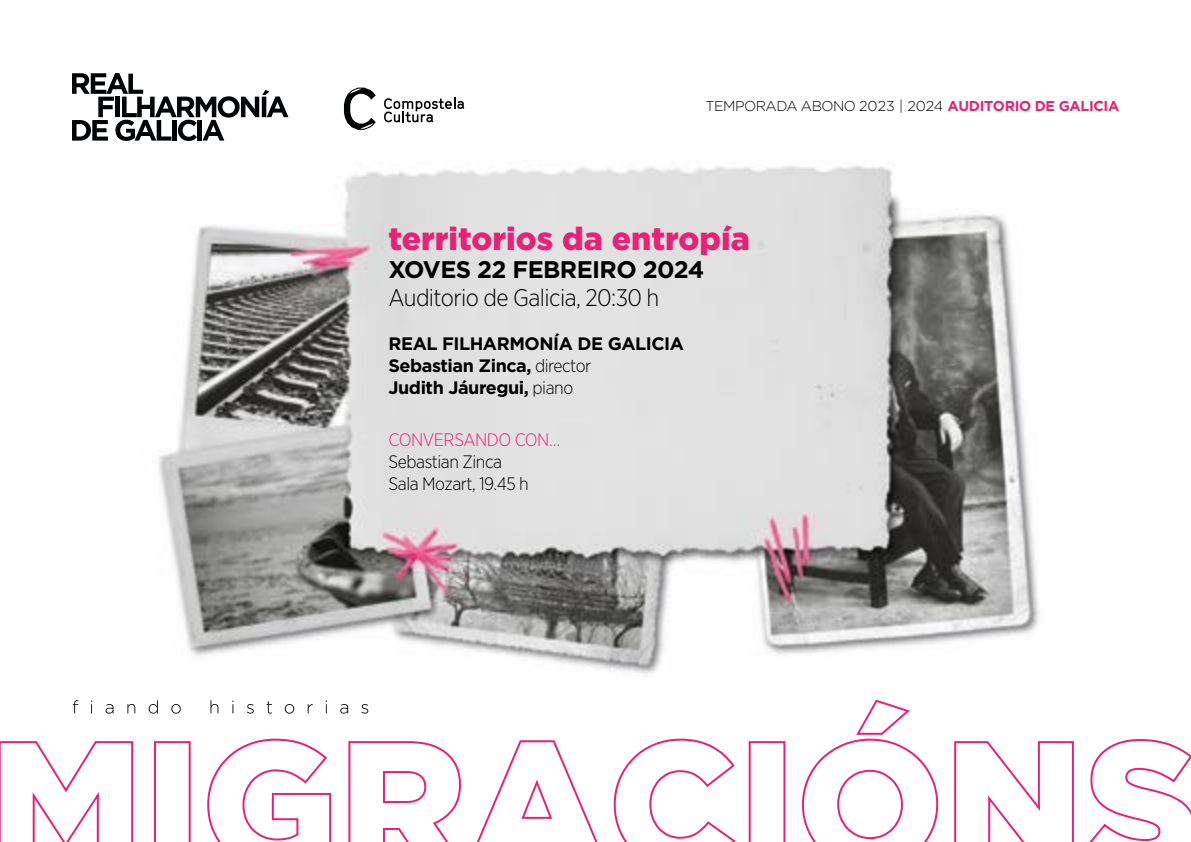
<style>
.page{position:relative;width:1191px;height:842px;background:#fff}
.page>*{position:absolute;margin:0;border:0;box-sizing:border-box;transform-origin:0 0}
.t1{font:900 32px "Gotham";color:#e72276}
.t2{font:300 24px "Gotham Narrow";letter-spacing:-.025em;color:#000}
.t3{font:700 24px "Gotham";letter-spacing:-.025em;color:#000}
.t4{font:700 18px/22px "Gotham";letter-spacing:-.025em;color:#000}
.t5{font:300 18px/22px "Gotham Narrow";letter-spacing:-.025em;color:#000}
.t6{font:300 18px "Gotham Narrow";letter-spacing:-.025em;color:#e72276}
.t7{font:300 14.2px "Gotham";letter-spacing:-.035em;color:#010203}
.s1{font-weight:700;color:#e72276}
.s2{font-family:"Gotham Narrow";font-weight:300}
</style>
<div class="page">
<img style="left:72px;top:73px;width:967px;height:602px">
<svg style="left:0;top:699px;width:1191px;height:143px"></svg>
<svg style="left:73px;top:700px;width:295px;height:14px"></svg>
<svg style="left:344px;top:88px;width:32px;height:42px"></svg>
<svg style="left:384px;top:98px;width:80px;height:24px"></svg>
<svg style="left:72px;top:74px;width:216px;height:67px"></svg>
<p class="t7" style="left:705px;top:97px;width:415px">TEMPORADA ABONO 2023 | 2024 <span class="s1">AUDITORIO DE GALICIA</span></p>
<h1 class="t1" style="left:388px;top:220px;width:363px">territorios da entropía</h1>
<h2 class="t3" style="left:388px;top:256px;width:317px">XOVES 22 FEBREIRO 2024</h2>
<h2 class="t2" style="left:388px;top:283px;width:272px">Auditorio de Galicia, 20:30 h</h2>
<p class="t4" style="left:388px;top:332px;width:297px">REAL FILHARMONÍA DE GALICIA<br>Sebastian Zinca, <span class="s2">director<br></span>Judith Jáuregui, <span class="s2">piano</span></p>
<p class="t6" style="left:388px;top:429px;width:173px">CONVERSANDO CON…</p>
<p class="t5" style="left:388px;top:450px;width:142px">Sebastian Zinca<br>Sala Mozart, 19.45 h</p>
</div>
